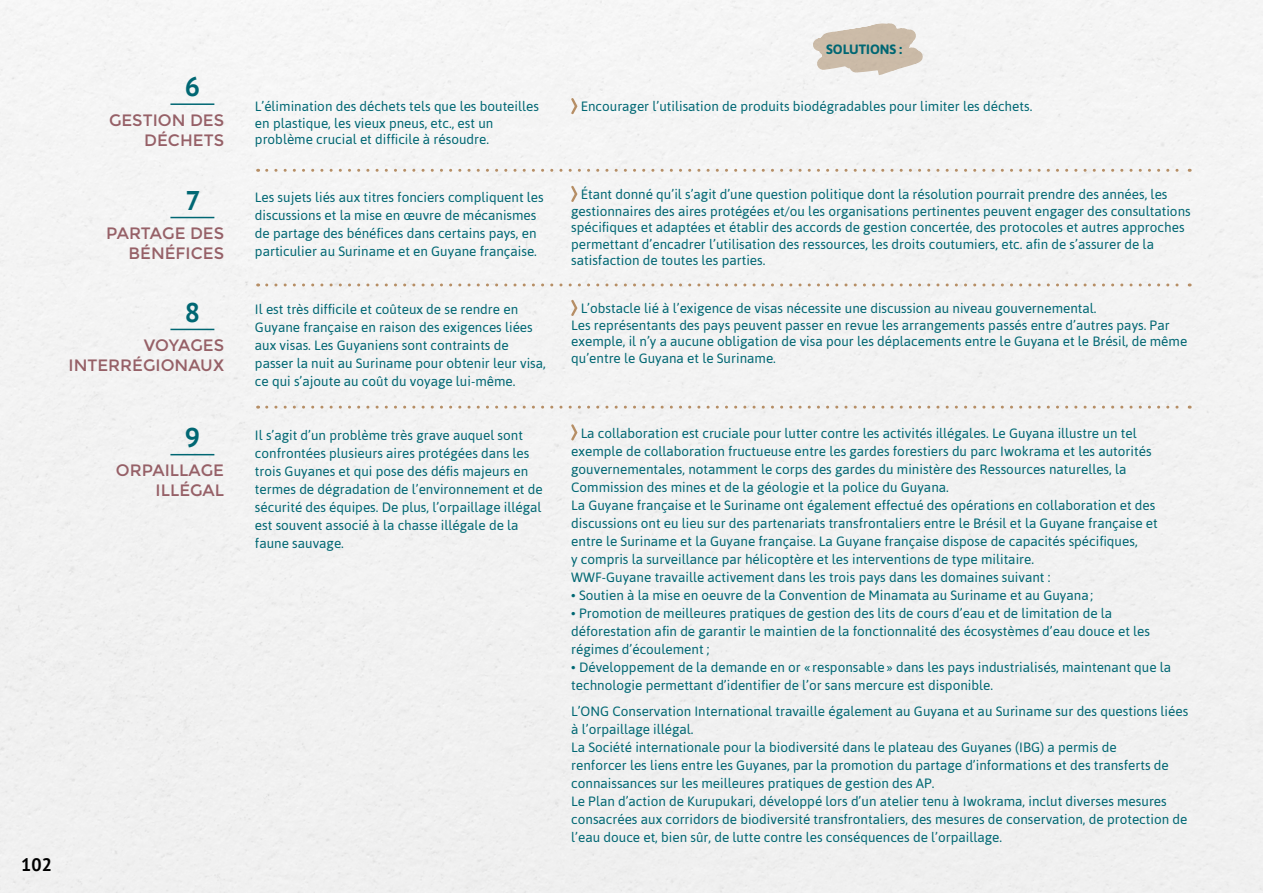
<style>
.page{position:relative;width:1263px;height:893px;background:#f2f2f2}
.page>*{position:absolute;margin:0;border:0;box-sizing:border-box;transform-origin:0 0}
.t1{font:700 27px "PT Sans";color:#006773}
.t2{font:700 18px "PT Sans";color:#000}
.t3{font:16.5px/19.8px "Montserrat";color:#966067;text-align:right}
.t4{font:13.5px/18px "Asap";color:#006773}
.t5{font:700 13.5px "Asap";color:#006773}
</style>
<div class="page">
<svg style="left:267px;top:169px;width:923px;height:3px"></svg>
<svg style="left:267px;top:283px;width:923px;height:3px"></svg>
<svg style="left:267px;top:406px;width:923px;height:3px"></svg>
<hr style="left:170px;top:103px;width:44px;height:2px;background:#006773">
<svg style="left:569px;top:96px;width:10px;height:20px"></svg>
<svg style="left:569px;top:184px;width:10px;height:20px"></svg>
<svg style="left:569px;top:298px;width:10px;height:20px"></svg>
<svg style="left:569px;top:422px;width:10px;height:21px"></svg>
<hr style="left:170px;top:217px;width:44px;height:1px;background:#006773">
<hr style="left:170px;top:329px;width:44px;height:1px;background:#006773">
<hr style="left:170px;top:454px;width:44px;height:1px;background:#006773">
<svg style="left:811px;top:22px;width:113px;height:55px"></svg>
<h1 class="t1" style="left:185px;top:69px;width:17px">6</h1>
<p class="t3" style="left:109px;top:110px;width:117px">GESTION DES<br>DÉCHETS</p>
<h1 class="t1" style="left:185px;top:182px;width:17px">7</h1>
<p class="t3" style="left:106px;top:224px;width:119px">PARTAGE DES<br>BÉNÉFICES</p>
<h1 class="t1" style="left:185px;top:294px;width:17px">8</h1>
<p class="t3" style="left:69px;top:335px;width:157px">VOYAGES<br>INTERRÉGIONAUX</p>
<h1 class="t1" style="left:185px;top:419px;width:17px">9</h1>
<p class="t3" style="left:116px;top:461px;width:110px">ORPAILLAGE<br>ILLÉGAL</p>
<h2 class="t2" style="left:21px;top:852px;width:32px">102</h2>
<p class="t4" style="left:255px;top:98px;width:286px;line-height:16.5px">L’élimination des déchets tels que les bouteilles en plastique, les vieux pneus, etc., est un problème crucial et difficile à résoudre.</p>
<p class="t4" style="left:255px;top:188px;width:290px">Les sujets liés aux titres fonciers compliquent les discussions et la mise en œuvre de mécanismes de partage des bénéfices dans certains pays, en particulier au Suriname et en Guyane française.</p>
<p class="t4" style="left:255px;top:300px;width:292px">Il est très difficile et coûteux de se rendre en Guyane française en raison des exigences liées aux visas. Les Guyaniens sont contraints de passer la nuit au Suriname pour obtenir leur visa, ce qui s’ajoute au coût du voyage lui-même.</p>
<p class="t4" style="left:255px;top:426px;width:289px">Il s’agit d’un problème très grave auquel sont confrontées plusieurs aires protégées dans les trois Guyanes et qui pose des défis majeurs en termes de dégradation de l’environnement et de sécurité des équipes. De plus, l’orpaillage illégal est souvent associé à la chasse illégale de la faune sauvage.</p>
<p class="t5" style="left:826px;top:41px;width:78px">SOLUTIONS :</p>
<p class="t4" style="left:581px;top:97px;width:453px">Encourager l’utilisation de produits biodégradables pour limiter les déchets.</p>
<p class="t4" style="left:571px;top:186px;width:621px;line-height:16.5px;text-indent:9px">Étant donné qu’il s’agit d’une question politique dont la résolution pourrait prendre des années, les gestionnaires des aires protégées et/ou les organisations pertinentes peuvent engager des consultations spécifiques et adaptées et établir des accords de gestion concertée, des protocoles et autres approches permettant d’encadrer l’utilisation des ressources, les droits coutumiers, etc. afin de s’assurer de la satisfaction de toutes les parties.</p>
<p class="t4" style="left:571px;top:300px;width:617px;line-height:16.5px;text-indent:9px">L’obstacle lié à l’exigence de visas nécessite une discussion au niveau gouvernemental.<br>Les représentants des pays peuvent passer en revue les arrangements passés entre d’autres pays. Par exemple, il n’y a aucune obligation de visa pour les déplacements entre le Guyana et le Brésil, de même qu’entre le Guyana et le Suriname.</p>
<p class="t4" style="left:571px;top:424px;width:588px;text-indent:9px">La collaboration est cruciale pour lutter contre les activités illégales. Le Guyana illustre un tel exemple de collaboration fructueuse entre les gardes forestiers du parc Iwokrama et les autorités gouvernementales, notamment le corps des gardes du ministère des Ressources naturelles, la Commission des mines et de la géologie et la police du Guyana.<br>La Guyane française et le Suriname ont également effectué des opérations en collaboration et des discussions ont eu lieu sur des partenariats transfrontaliers entre le Brésil et la Guyane française et entre le Suriname et la Guyane française. La Guyane française dispose de capacités spécifiques,<br>y compris la surveillance par hélicoptère et les interventions de type militaire.<br>WWF-Guyane travaille activement dans les trois pays dans les domaines suivant :</p>
<p class="t4" style="left:571px;top:586px;width:523px">• Soutien à la mise en oeuvre de la Convention de Minamata au Suriname et au Guyana;</p>
<p class="t4" style="left:571px;top:604px;width:580px">• Promotion de meilleures pratiques de gestion des lits de cours d’eau et de limitation de la déforestation afin de garantir le maintien de la fonctionnalité des écosystèmes d’eau douce et les régimes d’écoulement ;</p>
<p class="t4" style="left:571px;top:658px;width:601px">• Développement de la demande en or « responsable» dans les pays industrialisés, maintenant que la technologie permettant d’identifier de l’or sans mercure est disponible.</p>
<p class="t4" style="left:571px;top:702px;width:619px">L’ONG Conservation International travaille également au Guyana et au Suriname sur des questions liées à l’orpaillage illégal.<br>La Société internationale pour la biodiversité dans le plateau des Guyanes (IBG) a permis de<br>renforcer les liens entre les Guyanes, par la promotion du partage d’informations et des transferts de connaissances sur les meilleures pratiques de gestion des AP.<br>Le Plan d’action de Kurupukari, développé lors d’un atelier tenu à Iwokrama, inclut diverses mesures consacrées aux corridors de biodiversité transfrontaliers, des mesures de conservation, de protection de l’eau douce et, bien sûr, de lutte contre les conséquences de l’orpaillage.</p>
</div>
